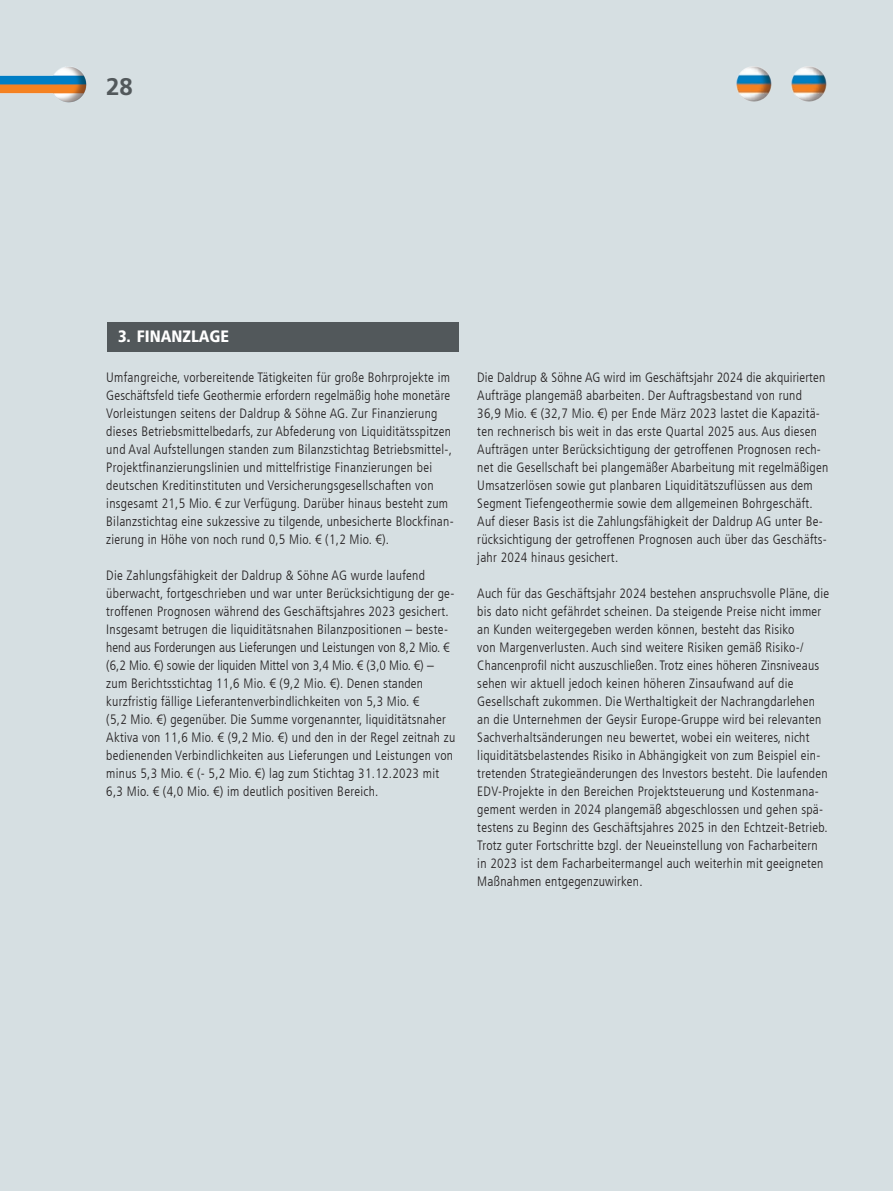
<style>
.page{position:relative;width:893px;height:1191px;background:#d6dfe2}
.page>*{position:absolute;margin:0;border:0;box-sizing:border-box;transform-origin:0 0}
.t1{font:700 24px "Frutiger LT Com";color:#52585b}
.t2{font:900 condensed 16.5px "Frutiger LT Com";color:#fff}
.t3{font:300 condensed 13.5px/18px "Frutiger LT Com";letter-spacing:.02em;color:#231f20}
</style>
<div class="page">
<img style="left:0;top:67px;width:87px;height:36px">
<div style="left:107px;top:322px;width:352px;height:30px;background:#52585b"></div>
<img style="left:791px;top:66px;width:36px;height:36px">
<img style="left:736px;top:66px;width:36px;height:36px">
<h1 class="t1" style="left:106px;top:72px;width:28px">28</h1>
<p class="t2" style="left:118px;top:327px;width:112px">3. FINANZLAGE</p>
<p class="t3" style="left:106px;top:368px;width:349px">Umfangreiche, vorbereitende Tätigkeiten für große Bohrprojekte im Geschäftsfeld tiefe Geothermie erfordern regelmäßig hohe monetäre Vorleistungen seitens der Daldrup &amp; Söhne AG. Zur Finanzierung dieses Betriebsmittelbedarfs, zur Abfederung von Liquiditätsspitzen und Aval Aufstellungen standen zum Bilanzstichtag Betriebsmittel-, Projektfinanzierungslinien und mittelfristige Finanzierungen bei deutschen Kreditinstituten und Versicherungsgesellschaften von insgesamt 21,5 Mio. € zur Verfügung. Darüber hinaus besteht zum Bilanzstichtag eine sukzessive zu tilgende, unbesicherte Blockfinan&shy;zierung in Höhe von noch rund 0,5 Mio. € (1,2 Mio. €).</p>
<p class="t3" style="left:106px;top:566px;width:351px">Die Zahlungsfähigkeit der Daldrup &amp; Söhne AG wurde laufend überwacht, fortgeschrieben und war unter Berücksichtigung der ge&shy;troffenen Prognosen während des Geschäftsjahres 2023 gesichert.<br>Insgesamt betrugen die liquiditätsnahen Bilanzpositionen – beste&shy;hend aus Forderungen aus Lieferungen und Leistungen von 8,2 Mio. € (6,2 Mio. €) sowie der liquiden Mittel von 3,4 Mio. € (3,0 Mio. €) – zum Berichtsstichtag 11,6 Mio. € (9,2 Mio. €). Denen standen kurzfristig fällige Lieferantenverbindlichkeiten von 5,3 Mio. €<br>(5,2 Mio. €) gegenüber. Die Summe vorgenannter, liquiditätsnaher Aktiva von 11,6 Mio. € (9,2 Mio. €) und den in der Regel zeitnah zu bedienenden Verbindlichkeiten aus Lieferungen und Leistungen von minus 5,3 Mio. € (- 5,2 Mio. €) lag zum Stichtag 31.12.2023 mit 6,3 Mio. € (4,0 Mio. €) im deutlich positiven Bereich.</p>
<p class="t3" style="left:477px;top:368px;width:353px">Die Daldrup &amp; Söhne AG wird im Geschäftsjahr 2024 die akquirierten Aufträge plangemäß abarbeiten. Der Auftragsbestand von rund 36,9 Mio. € (32,7 Mio. €) per Ende März 2023 lastet die Kapazitä&shy;ten rechnerisch bis weit in das erste Quartal 2025 aus. Aus diesen Aufträgen unter Berücksichtigung der getroffenen Prognosen rech&shy;net die Gesellschaft bei plangemäßer Abarbeitung mit regelmäßigen Umsatzerlösen sowie gut planbaren Liquiditätszuflüssen aus dem Segment Tiefengeothermie sowie dem allgemeinen Bohrgeschäft.<br>Auf dieser Basis ist die Zahlungsfähigkeit der Daldrup AG unter Be&shy;rücksichtigung der getroffenen Prognosen auch über das Geschäfts&shy;jahr 2024 hinaus gesichert.</p>
<p class="t3" style="left:477px;top:584px;width:353px">Auch für das Geschäftsjahr 2024 bestehen anspruchsvolle Pläne, die bis dato nicht gefährdet scheinen. Da steigende Preise nicht immer an Kunden weitergegeben werden können, besteht das Risiko<br>von Margenverlusten. Auch sind weitere Risiken gemäß Risiko-/ Chancenprofil nicht auszuschließen. Trotz eines höheren Zinsniveaus sehen wir aktuell jedoch keinen höheren Zinsaufwand auf die Gesellschaft zukommen. Die Werthaltigkeit der Nachrangdarlehen an die Unternehmen der Geysir Europe-Gruppe wird bei relevanten Sachverhaltsänderungen neu bewertet, wobei ein weiteres, nicht liquiditätsbelastendes Risiko in Abhängigkeit von zum Beispiel ein&shy;tretenden Strategieänderungen des Investors besteht. Die laufenden EDV-Projekte in den Bereichen Projektsteuerung und Kostenmana&shy;gement werden in 2024 plangemäß abgeschlossen und gehen spä&shy;testens zu Beginn des Geschäftsjahres 2025 in den Echtzeit-Betrieb.<br>Trotz guter Fortschritte bzgl. der Neueinstellung von Facharbeitern in 2023 ist dem Facharbeitermangel auch weiterhin mit geeigneten Maßnahmen entgegenzuwirken.</p>
</div>
